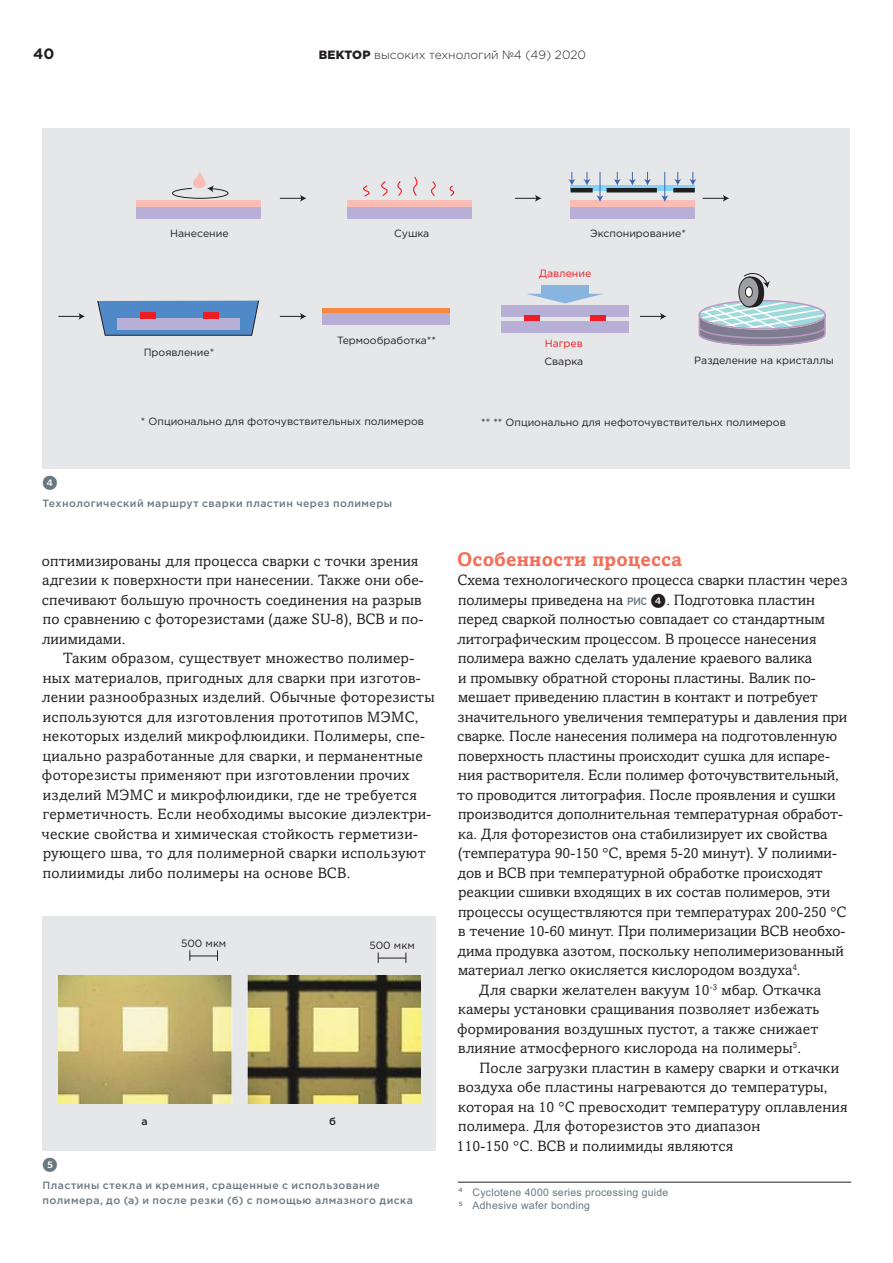
<style>
.page{position:relative;width:893px;height:1263px;background:#fff}
.page>*{position:absolute;margin:0;border:0;box-sizing:border-box;transform-origin:0 0}
.t1{font:700 19.5px "Amasis MTW1 G";letter-spacing:.01em;color:#f26f59}
.t2{font:15px/19.5px "Amasis MTW1 G";color:#231f20}
.t3{font:15px/19.5px "Amasis MTW1 G";letter-spacing:.02em;color:#231f20}
.t4{font:15px "Whitney Index Black Round Bd";color:#697880}
.t5{font:700 15px "Gotham Pro";color:#231f20}
.t6{font:300 12px "Gotham Pro";color:#231f20}
.t7{font:10.5px "Gotham Pro";color:#231f20}
.t8{font:500 10.5px/15px "Gotham Pro";letter-spacing:.045em;color:#697880}
.t9{font:10.5px/13.5px "Arial";letter-spacing:.025em;color:#697880}
.t10{font:10.5px "Gotham Pro";color:#ee1d23}
.t11{font:500 10.5px "Gotham Pro";color:#231f20}
.s1{font-weight:900}
.s2{font-family:"PF Din Text Pro";font-weight:500;font-size:10.8px;color:#697880}
.s3{font-family:"Whitney Index Black Round Bd"}
</style>
<div class="page">
<hr style="left:458px;top:1182px;width:393px;height:1px;background:#231f20">
<div style="left:43px;top:128px;width:807px;height:340px;background:#e6e7e9"></div>
<svg style="left:97px;top:300px;width:162px;height:36px;background:#5e8bc0"></svg>
<div style="left:136px;top:201px;width:124px;height:6px;background:#f9bdb6"></div>
<div style="left:136px;top:207px;width:124px;height:11px;background:#b7afd5"></div>
<div style="left:347px;top:201px;width:124px;height:6px;background:#f9bdb6"></div>
<div style="left:347px;top:207px;width:124px;height:11px;background:#b7afd5"></div>
<div style="left:571px;top:201px;width:124px;height:6px;background:#f9bdb6"></div>
<div style="left:571px;top:185px;width:124px;height:6px;background:#82d5f7"></div>
<div style="left:571px;top:207px;width:124px;height:11px;background:#b7afd5"></div>
<svg style="left:280px;top:195px;width:26px;height:7px"></svg>
<svg style="left:280px;top:313px;width:26px;height:7px"></svg>
<svg style="left:640px;top:313px;width:26px;height:7px"></svg>
<svg style="left:58px;top:313px;width:27px;height:7px"></svg>
<svg style="left:515px;top:195px;width:26px;height:7px"></svg>
<svg style="left:703px;top:195px;width:26px;height:7px"></svg>
<svg style="left:172px;top:171px;width:57px;height:28px"></svg>
<svg style="left:431px;top:181px;width:5px;height:15px"></svg>
<svg style="left:449px;top:185px;width:6px;height:11px"></svg>
<svg style="left:363px;top:177px;width:55px;height:20px"></svg>
<hr style="left:571px;top:188px;width:22px;height:4px;background:#231f20">
<hr style="left:607px;top:188px;width:50px;height:4px;background:#231f20">
<hr style="left:673px;top:188px;width:22px;height:4px;background:#231f20">
<svg style="left:568px;top:172px;width:7px;height:13px"></svg>
<svg style="left:583px;top:172px;width:21px;height:30px"></svg>
<svg style="left:614px;top:172px;width:7px;height:13px"></svg>
<svg style="left:629px;top:172px;width:7px;height:13px"></svg>
<svg style="left:644px;top:172px;width:7px;height:13px"></svg>
<svg style="left:661px;top:172px;width:7px;height:30px"></svg>
<svg style="left:674px;top:172px;width:7px;height:13px"></svg>
<svg style="left:689px;top:172px;width:7px;height:13px"></svg>
<div style="left:118px;top:318px;width:122px;height:12px;background:#b7afd5"></div>
<div style="left:322px;top:313px;width:128px;height:12px;background:#b7afd5"></div>
<div style="left:501px;top:305px;width:127px;height:12px;background:#b7afd5"></div>
<div style="left:322px;top:308px;width:128px;height:5px;background:#f5893f"></div>
<div style="left:140px;top:313px;width:15px;height:6px;background:#ee1d23"></div>
<div style="left:203px;top:313px;width:15px;height:6px;background:#ee1d23"></div>
<div style="left:524px;top:316px;width:16px;height:6px;background:#ee1d23"></div>
<div style="left:590px;top:316px;width:15px;height:6px;background:#ee1d23"></div>
<div style="left:501px;top:321px;width:127px;height:12px;background:#b7afd5"></div>
<div style="left:541px;top:285px;width:48px;height:9px;background:#88b5e0"></div>
<svg style="left:527px;top:294px;width:75px;height:9px"></svg>
<svg style="left:698px;top:273px;width:128px;height:73px"></svg>
<div style="left:43px;top:917px;width:393px;height:234px;background:#e6e7e9"></div>
<img style="left:58px;top:976px;width:362px;height:127px">
<svg style="left:189px;top:950px;width:29px;height:11px"></svg>
<svg style="left:378px;top:952px;width:29px;height:11px"></svg>
<p class="t5" style="left:33px;top:45px;width:23px">40</p>
<p class="t6" style="left:319px;top:48px;width:269px"><span class="s1">ВЕКТОР</span> высоких технологий №4 (49) 2020</p>
<p class="t7" style="left:170px;top:227px;width:60px">Нанесение</p>
<p class="t7" style="left:394px;top:227px;width:37px">Сушка</p>
<p class="t7" style="left:590px;top:227px;width:97px">Экспонирование*</p>
<p class="t10" style="left:539px;top:268px;width:54px">Давление</p>
<p class="t7" style="left:144px;top:346px;width:72px">Проявление*</p>
<p class="t7" style="left:337px;top:335px;width:101px">Термообработка**</p>
<p class="t7" style="left:141px;top:415px;width:285px">* Опционально для фоточувствительных полимеров</p>
<p class="t4" style="left:43px;top:475px;width:17px">4</p>
<p class="t8" style="left:43px;top:495px;width:351px">Технологический маршрут сварки пластин через полимеры</p>
<p class="t2" style="left:42px;top:551px;width:384px">оптимизированы для процесса сварки с точки зрения адгезии к поверхности при нанесении. Также они обе&shy;спечивают большую прочность соединения на разрыв по сравнению с фоторезистами (даже SU-8), BCB и по&shy;лиимидами.</p>
<p class="t3" style="left:42px;top:649px;width:395px;text-indent:22px">Таким образом, существует множество полимер&shy;ных материалов, пригодных для сварки при изготов&shy;лении разнообразных изделий. Обычные фоторезисты используются для изготовления прототипов МЭМС, некоторых изделий микрофлюидики. Полимеры, спе&shy;циально разработанные для сварки, и перманентные фоторезисты применяют при изготовлении прочих изделий МЭМС и микрофлюидики, где не требуется герметичность. Если необходимы высокие диэлектри&shy;ческие свойства и химическая стойкость герметизи&shy;рующего шва, то для полимерной сварки используют полиимиды либо полимеры на основе BCB.</p>
<p class="t7" style="left:181px;top:938px;width:47px">500 мкм</p>
<p class="t7" style="left:369px;top:940px;width:47px">500 мкм</p>
<p class="t11" style="left:141px;top:1115px;width:8px">а</p>
<p class="t11" style="left:329px;top:1115px;width:8px">б</p>
<p class="t4" style="left:43px;top:1158px;width:17px">5</p>
<p class="t8" style="left:43px;top:1178px;width:372px">Пластины стекла и кремния, сращенные с использование полимера, до (а) и после резки (б) с помощью алмазного диска</p>
<p class="t10" style="left:545px;top:337px;width:40px">Нагрев</p>
<p class="t7" style="left:544px;top:355px;width:40px">Сварка</p>
<p class="t7" style="left:694px;top:354px;width:141px">Разделение на кристаллы</p>
<p class="t7" style="left:481px;top:416px;width:306px">** ** Опционально для нефоточувствительнх полимеров</p>
<h1 class="t1" style="left:457px;top:547px;width:226px">Особенности процесса</h1>
<p class="t2" style="left:457px;top:571px;width:392px">Схема технологического процесса сварки пластин через</p>
<p class="t2" style="left:458px;top:590px;width:358px">полимеры приведена на <span class="s2">рис</span> <span class="s3">4</span>. Подготовка пластин</p>
<p class="t2" style="left:458px;top:610px;width:368px">перед сваркой полностью совпадает со стандартным</p>
<p class="t2" style="left:457px;top:629px;width:361px">литографическим процессом. В процессе нанесения</p>
<p class="t2" style="left:458px;top:649px;width:356px">полимера важно сделать удаление краевого валика</p>
<p class="t2" style="left:458px;top:668px;width:359px">и промывку обратной стороны пластины. Валик по-</p>
<p class="t2" style="left:458px;top:688px;width:361px">мешает приведению пластин в контакт и потребует</p>
<p class="t2" style="left:458px;top:707px;width:391px">значительного увеличения температуры и давления при</p>
<p class="t2" style="left:457px;top:727px;width:381px">сварке. После нанесения полимера на подготовленную</p>
<p class="t2" style="left:458px;top:746px;width:373px">поверхность пластины происходит сушка для испаре-</p>
<p class="t2" style="left:458px;top:766px;width:382px">ния растворителя. Если полимер фоточувствительный,</p>
<p class="t2" style="left:457px;top:785px;width:380px">то проводится литография. После проявления и сушки</p>
<p class="t2" style="left:458px;top:805px;width:386px">производится дополнительная температурная обработ-</p>
<p class="t2" style="left:458px;top:824px;width:371px">ка. Для фоторезистов она стабилизирует их свойства</p>
<p class="t2" style="left:458px;top:844px;width:380px">(температура 90-150 °C, время 5-20 минут). У полиими-</p>
<p class="t2" style="left:457px;top:863px;width:367px">дов и BCB при температурной обработке происходят</p>
<p class="t2" style="left:458px;top:883px;width:373px">реакции сшивки входящих в их состав полимеров, эти</p>
<p class="t2" style="left:458px;top:902px;width:390px">процессы осуществляются при температурах 200-250 °C</p>
<p class="t2" style="left:458px;top:922px;width:389px">в течение 10-60 минут. При полимеризации BCB необхо-</p>
<p class="t2" style="left:457px;top:941px;width:388px">дима продувка азотом, поскольку неполимеризованный</p>
<p class="t2" style="left:458px;top:961px;width:344px">материал легко окисляется кислородом воздуха<sup>4</sup>.</p>
<p class="t2" style="left:479px;top:980px;width:344px">Для сварки желателен вакуум 10<sup>-3</sup> мбар. Откачка</p>
<p class="t2" style="left:458px;top:1000px;width:363px">камеры установки сращивания позволяет избежать</p>
<p class="t2" style="left:457px;top:1019px;width:362px">формирования воздушных пустот, а также снижает</p>
<p class="t2" style="left:458px;top:1039px;width:344px">влияние атмосферного кислорода на полимеры<sup>5</sup>.</p>
<p class="t2" style="left:479px;top:1058px;width:361px">После загрузки пластин в камеру сварки и откачки</p>
<p class="t2" style="left:458px;top:1078px;width:371px">воздуха обе пластины нагреваются до температуры,</p>
<p class="t2" style="left:458px;top:1097px;width:391px">которая на 10 °C превосходит температуру оплавления</p>
<p class="t2" style="left:458px;top:1117px;width:304px">полимера. Для фоторезистов это диапазон</p>
<p class="t2" style="left:457px;top:1136px;width:278px">110-150 °C. BCB и полиимиды являются</p>
<p class="t9" style="left:458px;top:1185px;width:212px"><sup>4</sup> Cyclotene 4000 series processing guide<br><sup>5</sup> Adhesive wafer bonding</p>
</div>
